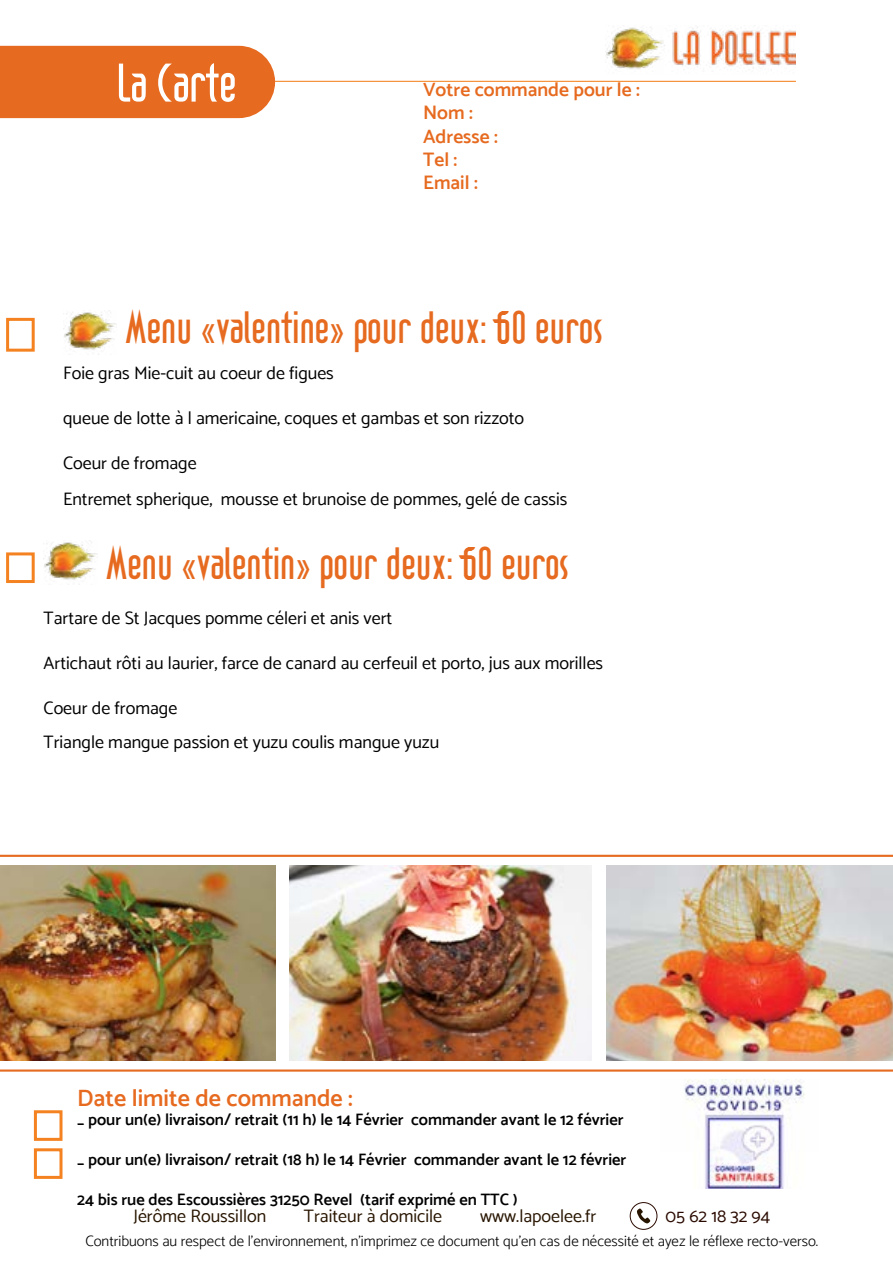
<style>
.page{position:relative;width:893px;height:1263px;background:#fff}
.page>*{position:absolute;margin:0;border:0;box-sizing:border-box;transform-origin:0 0}
.t1{font:54px "Deco Tech";color:#fff}
.t2{font:45px "Deco Tech";color:#e66a1f}
.t3{font:600 24px "Catamaran";color:#e66a1f}
.t4{font:600 19.5px/23.4px "Catamaran";color:#e66a1f}
.t5{font:18px/36px "Catamaran";color:#000}
.t6{font:18px "Catamaran";color:#281500}
.t7{font:18px "Catamaran";color:#2a0a00}
.t8{font:600 16.5px "Catamaran";color:#000}
.t9{font:300 15px "Catamaran";color:#000}
</style>
<div class="page">
<hr style="left:77px;top:81px;width:719px;height:1px;background:#f58220">
<img style="left:606px;top:27px;width:190px;height:42px">
<div style="left:630px;top:1202px;width:27px;height:27px;border:1px solid #2a0a00;border-radius:50%"></div>
<svg style="left:637px;top:1208px;width:13px;height:16px"></svg>
<div style="left:0;top:46px;width:275px;height:72px;background:#e66a1f"></div>
<img style="left:0;top:866px;width:275px;height:195px">
<img style="left:290px;top:866px;width:302px;height:195px">
<hr style="left:0;top:855px;width:893px;height:2px;background:#e66a1f">
<hr style="left:0;top:1069px;width:893px;height:2px;background:#e66a1f">
<img style="left:607px;top:866px;width:286px;height:195px">
<div style="left:6px;top:318px;width:29px;height:34px;border:3px solid #f58220"></div>
<img style="left:63px;top:312px;width:54px;height:38px">
<img style="left:44px;top:542px;width:53px;height:38px">
<img style="left:684px;top:1079px;width:121px;height:109px">
<div style="left:6px;top:552px;width:29px;height:31px;border:3px solid #f58220"></div>
<div style="left:34px;top:1110px;width:29px;height:31px;border:3px solid #f58220"></div>
<div style="left:34px;top:1148px;width:29px;height:31px;border:3px solid #f58220"></div>
<h1 class="t1" style="left:117px;top:54px;width:121px">La Carte</h1>
<p class="t4" style="left:423px;top:77px;width:218px">Votre commande pour le :<br>Nom :<br>Adresse :<br>Tel :<br>Email :</p>
<h2 class="t2" style="left:125px;top:303px;width:479px">Menu «valentine» pour deux: 60 euros</h2>
<p class="t5" style="left:63px;top:354px;width:272px">Foie gras Mie-cuit au coeur de figues</p>
<p class="t5" style="left:63px;top:399px;width:463px">queue de lotte à l americaine, coques et gambas et son rizzoto</p>
<p class="t5" style="left:63px;top:444px;width:506px">Coeur de fromage<br>Entremet spherique, mousse et brunoise de pommes, gelé de cassis</p>
<h2 class="t2" style="left:106px;top:539px;width:465px">Menu «valentin» pour deux: 60 euros</h2>
<p class="t5" style="left:44px;top:599px;width:350px">Tartare de St Jacques pomme céleri et anis vert</p>
<p class="t5" style="left:44px;top:644px;width:561px">Artichaut rôti au laurier, farce de canard au cerfeuil et porto, jus aux morilles</p>
<p class="t5" style="left:44px;top:690px;width:397px;line-height:34.5px">Coeur de fromage<br>Triangle mangue passion et yuzu coulis mangue yuzu</p>
<h3 class="t3" style="left:77px;top:1083px;width:277px">Date limite de commande :</h3>
<p class="t8" style="left:77px;top:1110px;width:548px">_ pour un(e) livraison/ retrait (11 h) le 14 Février commander avant le 12 février</p>
<p class="t8" style="left:77px;top:1150px;width:551px">_ pour un(e) livraison/ retrait (18 h) le 14 Février commander avant le 12 février</p>
<p class="t8" style="left:77px;top:1189px;width:442px">24 bis rue des Escoussières 31250 Revel (tarif exprimé en TTC )</p>
<p class="t6" style="left:133px;top:1205px;width:134px">Jérôme Roussillon</p>
<p class="t6" style="left:304px;top:1205px;width:140px">Traiteur à domicile</p>
<p class="t6" style="left:480px;top:1205px;width:118px">www.lapoelee.fr</p>
<p class="t7" style="left:666px;top:1205px;width:106px">05 62 18 32 94</p>
<p class="t9" style="left:85px;top:1232px;width:734px">Contribuons au respect de l’environnement, n’imprimez ce document qu’en cas de nécessité et ayez le réflexe recto-verso.</p>
</div>
